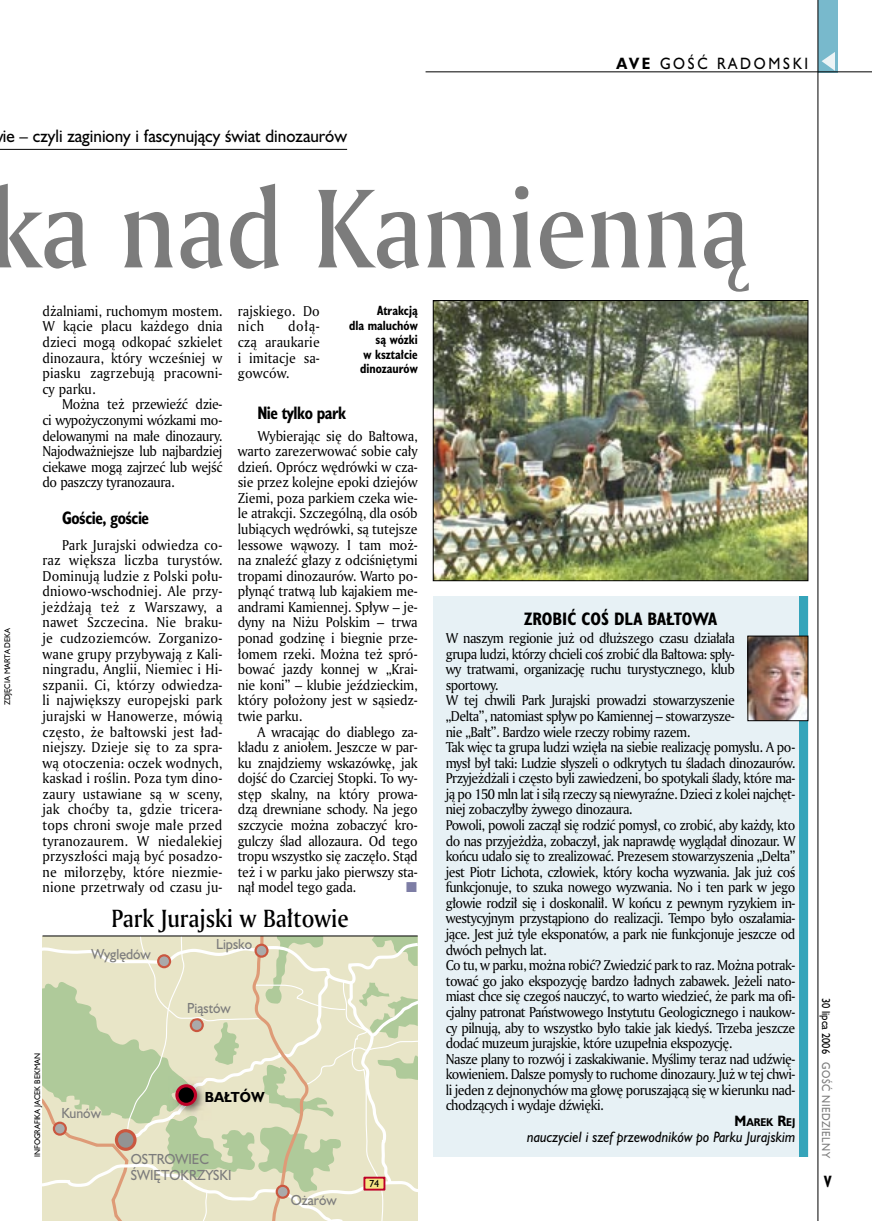
<style>
.page{position:relative;width:872px;height:1221px;background:#fff}
.page>*{position:absolute;margin:0;border:0;box-sizing:border-box;transform-origin:0 0}
.t1{font:108px "Amerigo Md PL";color:#7c7c7c;scale:.9 1}
._05d_tytyl_Kronika_AmMd_16_pt{font:24px "Amerigo Md PL";color:#000;scale:.9 1}
.t2{font:16.5px "Humanst 521 PL";color:#000;scale:.94 1}
._04_srodtytul_HuCB_11_pt{font:700 16.5px "Humanst 521 Cn PL";letter-spacing:-.03em;color:#000;scale:.94 1}
._04-2_tytul_ramki{font:700 16.5px "Humanst 521 Cn PL";color:#000}
._15b_temat_prawo{font:15px "Humanst 521 PL";letter-spacing:.2em;color:#000;scale:.9 1}
._17_pagina_prawa{font:700 15px "Humanst 521 Cn PL";color:#000;scale:.94 1}
._01_body_tekst{font:13.8px/15.6px "Amerigo PL";letter-spacing:-.005em;color:#000;text-align:justify;scale:.94 1}
._03-4_body_liturgii{font:13.8px/15.6px "Amerigo PL";letter-spacing:-.04em;color:#000;text-align:justify;scale:.94 1}
._12b_miasto_na_koncu_Hu{font:italic 13.8px "Humanst 521 PL";color:#000;scale:.92 1}
.t3{font:13.35px/16px "Humanst 521 PL";color:#7c7c7c;scale:.94 1}
.t4{font:700 13.35px "Humanst 521 PL";color:#000;scale:.94 1}
._09_podpis_zdjecia_HuCnB{font:700 12.3px/14.4px "Humanst 521 Cn PL";color:#000;text-align:right;scale:.94 1}
._19a_data_prawa_GOSC{font:10.5px "Humanst 521 PL";letter-spacing:.05em;color:#7c7c7c;scale:.9 1}
._19_data_prawa{font:10.5px "Humanst 521 PL";color:#000;scale:.9 1}
._12a_autor_na_koncu_HuBd{font:700 10.35px "Humanst 521 PL";color:#000;scale:.9 1}
.t5{font:9.3px "Humanst 521 PL";color:#000}
._09a_autor_zdjecia_Hu_5_pt{font:7.5px "Humanst 521 PL";color:#000;scale:.94 1}
.s1{font-weight:700}
.s2{font-size:13.8px}
</style>
<div class="page">
<div style="left:818px;top:0;width:19px;height:72px;background:#78b9cc"></div>
<hr style="left:817px;top:0;width:1px;height:1220px;background:#000">
<svg style="left:821px;top:52px;width:14px;height:19px"></svg>
<hr style="left:425px;top:72px;width:447px;height:1px;background:#000">
<img style="left:435px;top:302px;width:371px;height:277px">
<div style="left:433px;top:300px;width:375px;height:281px;border:1px solid #000"></div>
<hr style="left:0;top:149px;width:347px;height:1px;background:#000">
<svg style="left:43px;top:936px;width:374px;height:284px;background:#dbddbd"></svg>
<div style="left:433px;top:596px;width:375px;height:560px;background:#e7f1f5"></div>
<div style="left:799px;top:596px;width:9px;height:560px;background:#35a4ba"></div>
<img style="left:749px;top:637px;width:57px;height:82px">
<div style="left:747px;top:635px;width:61px;height:86px;border:1px solid #000"></div>
<hr style="left:43px;top:935px;width:375px;height:1px;background:#000">
<p class="_15b_temat_prawo" style="left:616px;top:53px;width:215px"><span class="s1">AVE</span> GOŚĆ RADOMSKI</p>
<p class="t2" style="left:3px;top:125px;width:368px">ie – czyli zaginiony i fascynujący świat dinozaurów</p>
<h1 class="t1" style="left:-11px;top:156px;width:846px">ka nad Kamienną</h1>
<p class="_09a_autor_zdjecia_Hu_5_pt" style="left:2px;top:705px;width:84px;rotate:-90deg">ZDJĘCIA MARTA DEKA</p>
<p class="_01_body_tekst" style="left:43px;top:303px;width:193px">dżalniami, ruchomym mostem.<br>W kącie placu każdego dnia dzieci mogą odkopać szkielet dinozaura, który wcześniej w piasku zagrzebują pracowni&shy;cy parku.</p>
<p class="_01_body_tekst" style="left:43px;top:396px;width:193px;text-indent:20px">Można też przewieźć dzie&shy;ci wypożyczonymi wózkami mo&shy;delowanymi na małe dinozaury.<br>Najodważniejsze lub najbardziej ciekawe mogą zajrzeć lub wejść do paszczy tyranozaura.</p>
<p class="_04_srodtytul_HuCB_11_pt" style="left:62px;top:506px;width:94px">Goście, goście</p>
<p class="_01_body_tekst" style="left:43px;top:536px;width:193px;text-indent:20px">Park Jurajski odwiedza co&shy;raz większa liczba turystów.<br>Dominują ludzie z Polski połu&shy;dniowo-wschodniej. Ale przy&shy;jeżdżają też z Warszawy, a nawet Szczecina. Nie braku&shy;je cudzoziemców. Zorganizo&shy;wane grupy przybywają z Kali&shy;ningradu, Anglii, Niemiec i Hi&shy;szpanii. Ci, którzy odwiedza&shy;li największy europejski park jurajski w Hanowerze, mówią często, że bałtowski jest ład&shy;niejszy. Dzieje się to za spra&shy;wą otoczenia: oczek wodnych, kaskad i roślin. Poza tym dino&shy;zaury ustawiane są w sceny, jak choćby ta, gdzie tricera&shy;tops chroni swoje małe przed tyranozaurem. W niedalekiej przyszłości mają być posadzo&shy;ne miłorzęby, które niezmie&shy;nione przetrwały od czasu ju-</p>
<p class="_01_body_tekst" style="left:238px;top:303px;width:89px">rajskiego. Do nich</p>
<p class="_09_podpis_zdjecia_HuCnB" style="left:349px;top:303px;width:75px">Atrakcją<br>dla maluchów są wózki<br>w kształcie dinozaurów</p>
<p class="_01_body_tekst" style="left:238px;top:318px;width:89px;text-indent:50px">dołą&shy;czą araukarie i imitacje sa&shy;gowców.</p>
<p class="_04_srodtytul_HuCB_11_pt" style="left:257px;top:402px;width:96px">Nie tylko park</p>
<p class="_01_body_tekst" style="left:238px;top:427px;width:193px;text-indent:20px">Wybierając się do Bałtowa, warto zarezerwować sobie cały dzień. Oprócz wędrówki w cza&shy;sie przez kolejne epoki dziejów Ziemi, poza parkiem czeka wie&shy;le atrakcji. Szczególną, dla osób lubiących wędrówki, są tutejsze lessowe wąwozy. I tam moż&shy;na znaleźć głazy z odciśniętymi tropami dinozaurów. Warto po&shy;płynąć tratwą lub kajakiem me&shy;andrami Kamiennej. Spływ – je&shy;dyny na Niżu Polskim – trwa ponad godzinę i biegnie prze&shy;łomem rzeki. Można też spró&shy;bować jazdy konnej w „Krai&shy;nie koni” – klubie jeździeckim, który położony jest w sąsiedz&shy;twie parku.</p>
<p class="_01_body_tekst" style="left:238px;top:723px;width:193px;text-indent:20px">A wracając do diablego za&shy;kładu z aniołem. Jeszcze w par&shy;ku znajdziemy wskazówkę, jak dojść do Czarciej Stopki. To wy&shy;stęp skalny, na który prowa&shy;dzą drewniane schody. Na jego szczycie można zobaczyć kro&shy;gulczy ślad allozaura. Od tego tropu wszystko się zaczęło. Stąd też i w parku jako pierwszy sta&shy;nął model tego gada.</p>
<p class="_05d_tytyl_Kronika_AmMd_16_pt" style="left:112px;top:902px;width:265px">Park Jurajski w Bałtowie</p>
<p class="_09a_autor_zdjecia_Hu_5_pt" style="left:32px;top:1156px;width:112px;rotate:-90deg">INFOGRAFIKA JACEK BEKMAN</p>
<p class="t3" style="left:92px;top:945px;width:65px">Wyględów</p>
<p class="t3" style="left:61px;top:1104px;width:44px">Kunów</p>
<p class="t3" style="left:216px;top:935px;width:40px">Lipsko</p>
<p class="t3" style="left:187px;top:999px;width:48px">Piąstów</p>
<p class="t4" style="left:205px;top:1088px;width:65px">BAŁTÓW</p>
<p class="t3" style="left:131px;top:1150px;width:108px">OSTROWIEC<br>ŚWIĘTOKRZYSKI</p>
<p class="t3" style="left:291px;top:1191px;width:50px">Ożarów</p>
<p class="t5" style="left:369px;top:1177px;width:12px">74</p>
<p class="_04-2_tytul_ramki" style="left:524px;top:607px;width:195px">ZROBIĆ COŚ DLA BAŁTOWA</p>
<p class="_03-4_body_liturgii" style="left:446px;top:630px;width:309px">W naszym regionie już od dłuższego czasu działała grupa ludzi, którzy chcieli coś zrobić dla Bałtowa: spły&shy;wy tratwami, organizację ruchu turystycznego, klub sportowy.</p>
<p class="_03-4_body_liturgii" style="left:446px;top:692px;width:309px">W tej chwili Park Jurajski prowadzi stowarzyszenie „Delta”, natomiast spływ po Kamiennej – stowarzysze&shy;nie „Bałt”. Bardzo wiele rzeczy robimy razem.</p>
<p class="_03-4_body_liturgii" style="left:446px;top:739px;width:373px">Tak więc ta grupa ludzi wzięła na siebie realizację pomysłu. A po&shy;mysł był taki: Ludzie słyszeli o odkrytych tu śladach dinozaurów.<br>Przyjeżdżali i często byli zawiedzeni, bo spotykali ślady, które ma&shy;ją po 150 mln lat i siłą rzeczy są niewyraźne. Dzieci z kolei najchęt&shy;niej zobaczyłby żywego dinozaura.</p>
<p class="_03-4_body_liturgii" style="left:446px;top:816px;width:373px">Powoli, powoli zaczął się rodzić pomysł, co zrobić, aby każdy, kto do nas przyjeżdża, zobaczył, jak naprawdę wyglądał dinozaur. W końcu udało się to zrealizować. Prezesem stowarzyszenia „Delta” jest Piotr Lichota, człowiek, który kocha wyzwania. Jak już coś funkcjonuje, to szuka nowego wyzwania. No i ten park w jego głowie rodził się i doskonalił. W końcu z pewnym ryzykiem in&shy;westycyjnym przystąpiono do realizacji. Tempo było oszałamia&shy;jące. Jest już tyle eksponatów, a park nie funkcjonuje jeszcze od dwóch pełnych lat.</p>
<p class="_03-4_body_liturgii" style="left:446px;top:957px;width:373px">Co tu, w parku, można robić? Zwiedzić park to raz. Można potrak&shy;tować go jako ekspozycję bardzo ładnych zabawek. Jeżeli nato&shy;miast chce się czegoś nauczyć, to warto wiedzieć, że park ma ofi&shy;cjalny patronat Państwowego Instytutu Geologicznego i naukow&shy;cy pilnują, aby to wszystko było takie jak kiedyś. Trzeba jeszcze dodać muzeum jurajskie, które uzupełnia ekspozycję.</p>
<p class="_03-4_body_liturgii" style="left:446px;top:1050px;width:373px">Nasze plany to rozwój i zaskakiwanie. Myślimy teraz nad udźwię&shy;kowieniem. Dalsze pomysły to ruchome dinozaury. Już w tej chwi&shy;li jeden z dejnonychów ma głowę poruszającą się w kierunku nad&shy;chodzących i wydaje dźwięki.</p>
<p class="_12a_autor_na_koncu_HuBd" style="left:734px;top:1114px;width:69px"><span class="s2">M</span>AREK <span class="s2">R</span>EJ</p>
<p class="_12b_miasto_na_koncu_Hu" style="left:527px;top:1126px;width:293px">nauczyciel i szef przewodników po Parku Jurajskim</p>
<p class="_19_data_prawa" style="left:833px;top:997px;width:64px;rotate:90deg">30 lipca 2006</p>
<p class="_19a_data_prawa_GOSC" style="left:833px;top:1062px;width:108px;rotate:90deg">GOŚĆ NIEDZIELNY</p>
<p class="_17_pagina_prawa" style="left:824px;top:1171px;width:9px">V</p>
</div>
